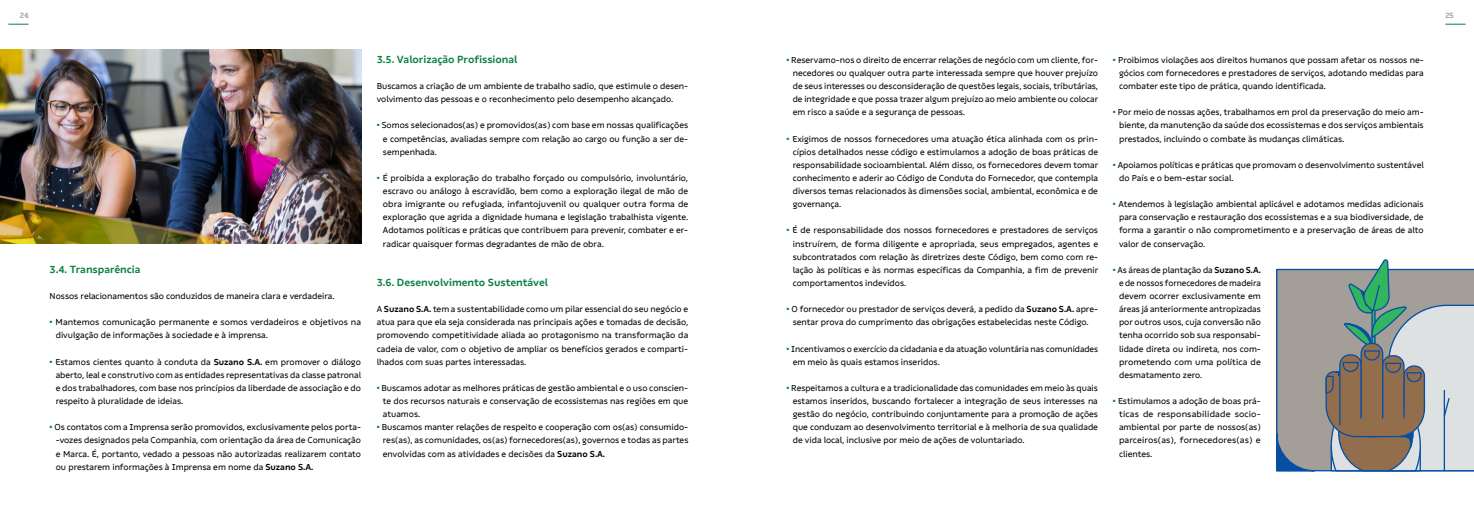
<style>
.page{position:relative;width:1474px;height:521px;background:#fff}
.page>*{position:absolute;margin:0;border:0;box-sizing:border-box;transform-origin:0 0}
.t1{font:700 10.5px "Suzano Text";color:#0b8041}
.t2{font:8.75px/13.1px "Suzano Text";color:#000;text-align:justify}
.t3{font:700 7.88px "Suzano Unicase";color:#a39f98}
.s1{font-weight:800;color:#0b8041}
.s2{font-weight:700}
</style>
<div class="page">
<img style="left:0;top:50px;width:361px;height:193px">
<svg style="left:1276px;top:259px;width:197px;height:213px;background:#a1a39e"></svg>
<svg style="left:8px;top:24px;width:21px;height:1px"></svg>
<svg style="left:1445px;top:24px;width:20px;height:1px"></svg>
<p class="t3" style="left:20px;top:10px;width:10px">24</p>
<p class="t3" style="left:1445px;top:10px;width:10px">25</p>
<p class="t1" style="left:50px;top:263px;width:92px">3.4. Transparência</p>
<p class="t2" style="left:50px;top:289px;width:286px">Nossos relacionamentos são conduzidos de maneira clara e verdadeira.</p>
<p class="t2" style="left:56px;top:316px;width:307px;text-indent:-6px"><span class="s1">•</span> Mantemos comunicação permanente e somos verdadeiros e objetivos na divulgação de informações à sociedade e à imprensa.</p>
<p class="t2" style="left:56px;top:355px;width:307px;text-indent:-6px"><span class="s1">•</span> Estamos cientes quanto à conduta da <span class="s2">Suzano S.A.</span> em promover o diálogo aberto, leal e construtivo com as entidades representativas da classe patronal e dos trabalhadores, com base nos princípios da liberdade de associação e do respeito à pluralidade de ideias.</p>
<p class="t2" style="left:56px;top:421px;width:307px;text-indent:-6px"><span class="s1">•</span> Os contatos com a Imprensa serão promovidos, exclusivamente pelos porta--vozes designados pela Companhia, com orientação da área de Comunicação e Marca. É, portanto, vedado a pessoas não autorizadas realizarem contato ou prestarem informações à Imprensa em nome da <span class="s2">Suzano S.A.</span></p>
<p class="t1" style="left:377px;top:53px;width:142px">3.5. Valorização Profissional</p>
<p class="t2" style="left:377px;top:79px;width:313px">Buscamos a criação de um ambiente de trabalho sadio, que estimule o desen&shy;volvimento das pessoas e o reconhecimento pelo desempenho alcançado.</p>
<p class="t2" style="left:383px;top:119px;width:307px;text-indent:-6px"><span class="s1">•</span> Somos selecionados(as) e promovidos(as) com base em nossas qualificações e competências, avaliadas sempre com relação ao cargo ou função a ser de&shy;sempenhada.</p>
<p class="t2" style="left:383px;top:171px;width:307px;text-indent:-6px"><span class="s1">•</span> É proibida a exploração do trabalho forçado ou compulsório, involuntário, escravo ou análogo à escravidão, bem como a exploração ilegal de mão de obra imigrante ou refugiada, infantojuvenil ou qualquer outra forma de exploração que agrida a dignidade humana e legislação trabalhista vigente.<br>Adotamos políticas e práticas que contribuem para prevenir, combater e er&shy;radicar quaisquer formas degradantes de mão de obra.</p>
<p class="t1" style="left:377px;top:276px;width:173px">3.6. Desenvolvimento Sustentável</p>
<p class="t2" style="left:377px;top:302px;width:313px">A <span class="s2">Suzano S.A.</span> tem a sustentabilidade como um pilar essencial do seu negócio e atua para que ela seja considerada nas principais ações e tomadas de decisão, promovendo competitividade aliada ao protagonismo na transformação da cadeia de valor, com o objetivo de ampliar os benefícios gerados e comparti&shy;lhados com suas partes interessadas.</p>
<p class="t2" style="left:383px;top:381px;width:307px;text-indent:-6px"><span class="s1">•</span> Buscamos adotar as melhores práticas de gestão ambiental e o uso conscien&shy;te dos recursos naturais e conservação de ecossistemas nas regiões em que atuamos.</p>
<p class="t2" style="left:383px;top:421px;width:307px;text-indent:-6px"><span class="s1">•</span> Buscamos manter relações de respeito e cooperação com os(as) consumido&shy;res(as), as comunidades, os(as) fornecedores(as), governos e todas as partes envolvidas com as atividades e decisões da <span class="s2">Suzano S.A.</span></p>
<p class="t2" style="left:792px;top:53px;width:307px;text-indent:-6px"><span class="s1">•</span> Reservamo-nos o direito de encerrar relações de negócio com um cliente, for&shy;necedores ou qualquer outra parte interessada sempre que houver prejuízo de seus interesses ou desconsideração de questões legais, sociais, tributárias, de integridade e que possa trazer algum prejuízo ao meio ambiente ou colocar em risco a saúde e a segurança de pessoas.</p>
<p class="t2" style="left:792px;top:132px;width:307px;text-indent:-6px"><span class="s1">•</span> Exigimos de nossos fornecedores uma atuação ética alinhada com os prin&shy;cípios detalhados nesse código e estimulamos a adoção de boas práticas de responsabilidade socioambiental. Além disso, os fornecedores devem tomar conhecimento e aderir ao Código de Conduta do Fornecedor, que contempla diversos temas relacionados às dimensões social, ambiental, econômica e de governança.</p>
<p class="t2" style="left:792px;top:224px;width:307px;text-indent:-6px"><span class="s1">•</span> É de responsabilidade dos nossos fornecedores e prestadores de serviços instruírem, de forma diligente e apropriada, seus empregados, agentes e subcontratados com relação às diretrizes deste Código, bem como com re&shy;lação às políticas e às normas específicas da Companhia, a fim de prevenir comportamentos indevidos.</p>
<p class="t2" style="left:786px;top:302px;width:313px;text-align:center"><span class="s1">•</span> O fornecedor ou prestador de serviços deverá, a pedido da <span class="s2">Suzano S.A.</span> apre&shy;sentar prova do cumprimento das obrigações estabelecidas neste Código.</p>
<p class="t2" style="left:792px;top:342px;width:307px;text-indent:-6px"><span class="s1">•</span> Incentivamos o exercício da cidadania e da atuação voluntária nas comunidades em meio às quais estamos inseridos.</p>
<p class="t2" style="left:792px;top:381px;width:307px;text-indent:-6px"><span class="s1">•</span> Respeitamos a cultura e a tradicionalidade das comunidades em meio às quais estamos inseridos, buscando fortalecer a integração de seus interesses na gestão do negócio, contribuindo conjuntamente para a promoção de ações que conduzam ao desenvolvimento territorial e à melhoria de sua qualidade de vida local, inclusive por meio de ações de voluntariado.</p>
<p class="t2" style="left:1119px;top:53px;width:306px;text-indent:-6px"><span class="s1">•</span> Proibimos violações aos direitos humanos que possam afetar os nossos ne&shy;gócios com fornecedores e prestadores de serviços, adotando medidas para combater este tipo de prática, quando identificada.</p>
<p class="t2" style="left:1119px;top:106px;width:306px;text-indent:-6px"><span class="s1">•</span> Por meio de nossas ações, trabalhamos em prol da preservação do meio am&shy;biente, da manutenção da saúde dos ecossistemas e dos serviços ambientais prestados, incluindo o combate às mudanças climáticas.</p>
<p class="t2" style="left:1119px;top:158px;width:306px;text-indent:-6px"><span class="s1">•</span> Apoiamos políticas e práticas que promovam o desenvolvimento sustentável do País e o bem-estar social.</p>
<p class="t2" style="left:1119px;top:197px;width:306px;text-indent:-6px"><span class="s1">•</span> Atendemos à legislação ambiental aplicável e adotamos medidas adicionais para conservação e restauração dos ecossistemas e a sua biodiversidade, de forma a garantir o não comprometimento e a preservação de áreas de alto valor de conservação.</p>
<p class="t2" style="left:1119px;top:263px;width:143px;text-indent:-6px"><span class="s1">•</span> As áreas de plantação da <span class="s2">Suzano S.A. </span>e de nossos fornecedores de madeira devem ocorrer exclusivamente em áreas já anteriormente antropizadas por outros usos, cuja conversão não tenha ocorrido sob sua responsabi&shy;lidade direta ou indireta, nos com&shy;prometendo com uma política de desmatamento zero.</p>
<p class="t2" style="left:1119px;top:394px;width:143px;text-indent:-6px"><span class="s1">•</span> Estimulamos a adoção de boas prá&shy;ticas de responsabilidade socio&shy;ambiental por parte de nossos(as) parceiros(as), fornecedores(as) e clientes.</p>
</div>
